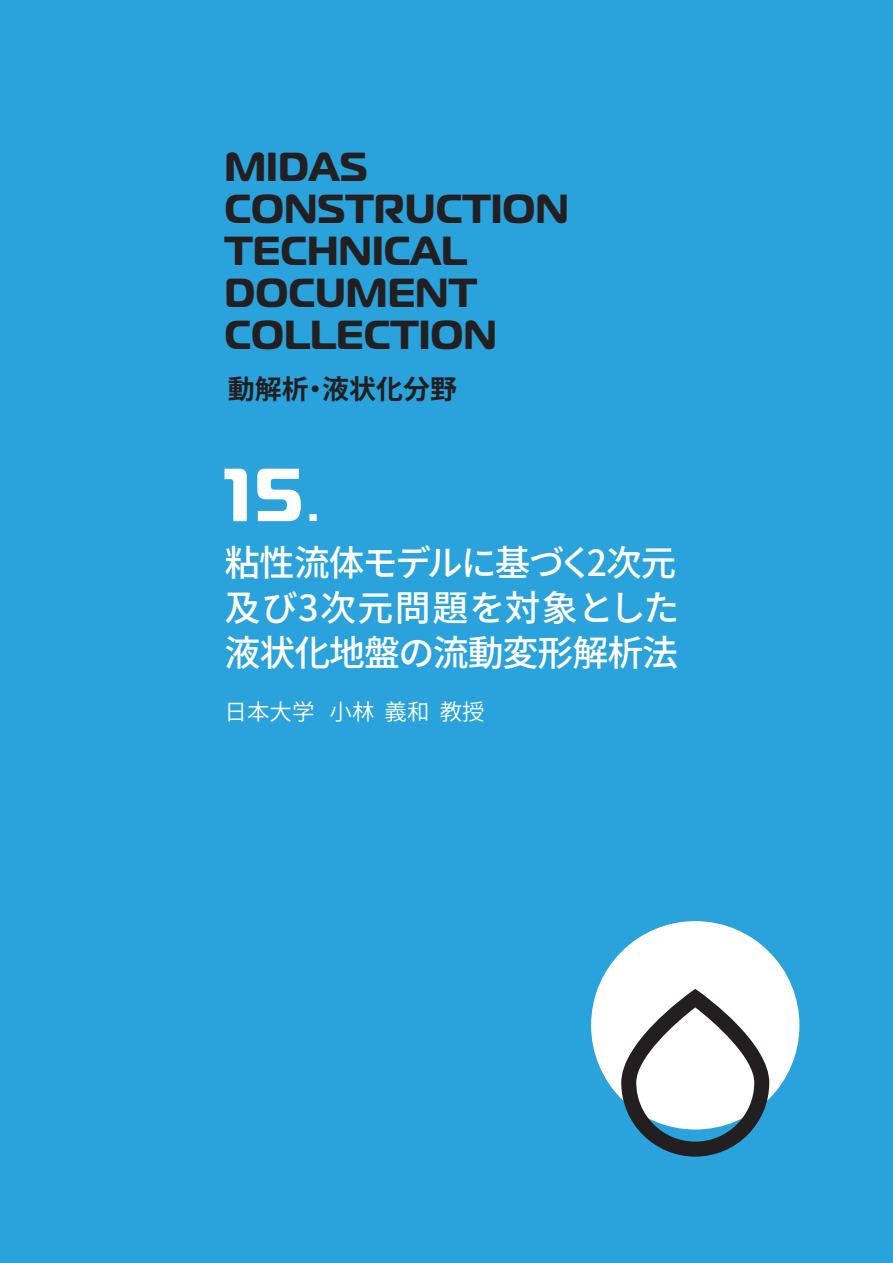
<style>
.page{position:relative;width:893px;height:1263px;background:#2aa2db}
.page>*{position:absolute;margin:0;border:0;box-sizing:border-box;transform-origin:0 0}
.t1{font:700 75px "Magistral";color:#fff}
.t2{font:700 40.5px/42px "Magistral";color:#231f20}
.t3{font:500 36px/45px "Source Han Sans JP";letter-spacing:-.03em;color:#fff;text-align:justify}
.t4{font:700 27px "Source Han Sans JP";color:#231f20}
.t5{font:22.5px "Source Han Sans JP";color:#fff}
.s1{font-size:45px}
</style>
<div class="page">
<div style="left:591px;top:921px;width:208px;height:208px;background:#fff;border-radius:50%"></div>
<svg style="left:621px;top:989px;width:148px;height:167px"></svg>
<p class="t2" style="left:225px;top:145px;width:346px">MIDAS<br>CONSTRUCTION<br>TECHNICAL<br>DOCUMENT<br>COLLECTION</p>
<p class="t4" style="left:228px;top:374px;width:231px">動解析・液状化分野</p>
<h1 class="t1" style="left:225px;top:446px;width:96px">15<span class="s1">.</span></h1>
<p class="t3" style="left:225px;top:541px;width:456px">粘性流体モデルに基づく2次元及び3次元問題を対象とした液状化地盤の流動変形解析法</p>
<p class="t5" style="left:225px;top:699px;width:262px">日本大学 小林 義和 教授</p>
</div>
